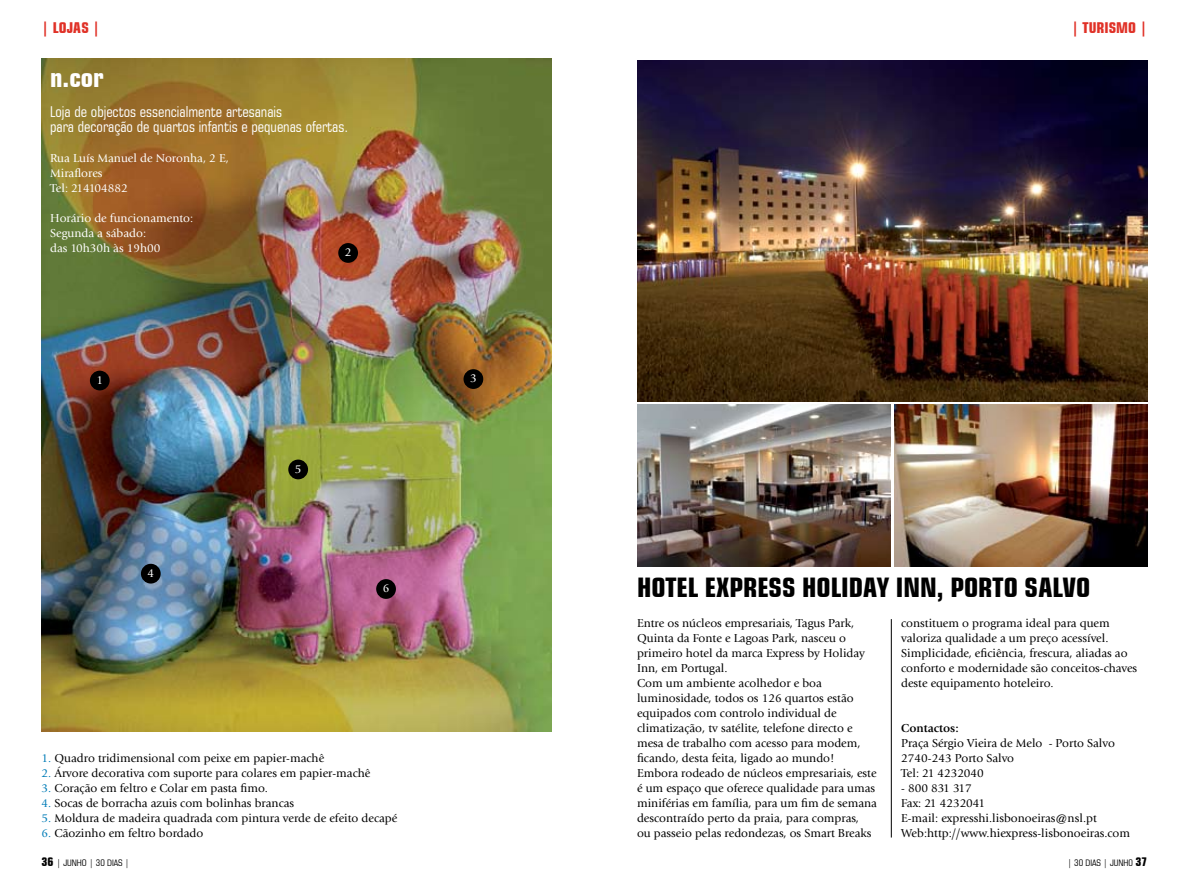
<style>
.page{position:relative;width:1189px;height:883px;background:#fff}
.page>*{position:absolute;margin:0;border:0;box-sizing:border-box;transform-origin:0 0}
.t1{font:700 condensed 27px "Square 721 BT";color:#000}
.t2{font:700 condensed 27px "Square 721 BT";color:#fff}
.t3{font:condensed 15px/15px "Square 721 BT";color:#fff}
.t4{font:700 condensed 15px "Square 721 BT";color:#e03127}
.t5{font:12px/15px "Giovanni";color:#000}
.t6{font:12px/15px "Giovanni";color:#fff}
.t7{font:700 12px "Giovanni";color:#000}
.t8{font:condensed 9px "Square 721 BT";color:#000}
.s1{color:#007cb7}
.s2{font-weight:700;font-size:12px}
</style>
<div class="page">
<img style="left:637px;top:61px;width:510px;height:340px">
<hr style="left:891px;top:619px;width:1px;height:218px;background:#000">
<img style="left:42px;top:59px;width:510px;height:672px">
<div style="left:338px;top:243px;width:20px;height:20px;background:#000;border-radius:50%"></div>
<div style="left:90px;top:371px;width:20px;height:19px;background:#000;border-radius:50%"></div>
<div style="left:463px;top:369px;width:20px;height:20px;background:#000;border-radius:50%"></div>
<div style="left:141px;top:564px;width:20px;height:19px;background:#000;border-radius:50%"></div>
<div style="left:288px;top:459px;width:20px;height:20px;background:#000;border-radius:50%"></div>
<img style="left:637px;top:404px;width:253px;height:163px">
<img style="left:894px;top:404px;width:253px;height:163px">
<div style="left:376px;top:579px;width:20px;height:20px;background:#000;border-radius:50%"></div>
<p class="t4" style="left:42px;top:19px;width:60px">| LOJAS |</p>
<h1 class="t2" style="left:50px;top:61px;width:55px">N.COR</h1>
<p class="t3" style="left:50px;top:104px;width:299px">Loja de objectos essencialmente artesanais<br>para decoração de quartos infantis e pequenas ofertas.</p>
<p class="t6" style="left:50px;top:151px;width:180px">Rua Luís Manuel de Noronha, 2 E,<br>Miraflores<br>Tel: 214104882</p>
<p class="t6" style="left:50px;top:211px;width:145px">Horário de funcionamento:<br>Segunda a sábado:<br>das 10h30h às 19h00</p>
<p class="t6" style="left:345px;top:245px;width:8px">2</p>
<p class="t6" style="left:96px;top:372px;width:8px">1</p>
<p class="t6" style="left:470px;top:371px;width:8px">3</p>
<p class="t6" style="left:147px;top:565px;width:8px">4</p>
<p class="t6" style="left:295px;top:461px;width:8px">5</p>
<p class="t6" style="left:383px;top:581px;width:8px">6</p>
<p class="t5" style="left:42px;top:751px;width:284px"><span class="s1">1.</span> Quadro tridimensional com peixe em papier-machê</p>
<p class="t5" style="left:42px;top:766px;width:330px"><span class="s1">2.</span> Árvore decorativa com suporte para colares em papier-machê</p>
<p class="t5" style="left:42px;top:781px;width:228px"><span class="s1">3.</span> Coração em feltro e Colar em pasta fimo.</p>
<p class="t5" style="left:42px;top:796px;width:254px"><span class="s1">4.</span> Socas de borracha azuis com bolinhas brancas</p>
<p class="t5" style="left:42px;top:811px;width:357px"><span class="s1">5.</span> Moldura de madeira quadrada com pintura verde de efeito decapé</p>
<p class="t5" style="left:42px;top:826px;width:163px"><span class="s1">6.</span> Cãozinho em feltro bordado</p>
<p class="t4" style="left:1071px;top:19px;width:19px">| TURI</p>
<p class="t4" style="left:1109px;top:19px;width:40px">SMO |</p>
<h1 class="t1" style="left:637px;top:571px;width:455px">HOTEL EXPRESS HOLIDAY INN , PORTO SALVO</h1>
<p class="t5" style="left:637px;top:616px;width:241px">Entre os núcleos empresariais, Tagus Park, Quinta da Fonte e Lagoas Park, nasceu o primeiro hotel da marca Express by Holiday Inn, em Portugal.<br>Com um ambiente acolhedor e boa luminosidade, todos os 126 quartos estão equipados com controlo individual de climatização, tv satélite, telefone directo e mesa de trabalho com acesso para modem, ficando, desta feita, ligado ao mundo!<br>Embora rodeado de núcleos empresariais, este é um espaço que oferece qualidade para umas miniférias em família, para um fim de semana descontraído perto da praia, para compras,<br>ou passeio pelas redondezas, os Smart Breaks</p>
<p class="t5" style="left:901px;top:616px;width:238px">constituem o programa ideal para quem valoriza qualidade a um preço acessível.<br>Simplicidade, eficiência, frescura, aliadas ao conforto e modernidade são conceitos-chaves deste equipamento hoteleiro.</p>
<p class="t7" style="left:901px;top:721px;width:59px">Contactos:</p>
<p class="t5" style="left:901px;top:736px;width:215px">Praça Sérgio Vieira de Melo - Porto Salvo<br>2740-243 Porto Salvo<br>Tel: 21 4232040</p>
<p class="t5" style="left:901px;top:781px;width:230px">- 800 831 317<br>Fax: 21 4232041<br>E-mail: expresshi.lisbonoeiras@nsl.pt<br>Web:http://www.hiexpress-lisbonoeiras.com</p>
<p class="t8" style="left:42px;top:857px;width:89px"><span class="s2">36</span> | JUNHO | 30 DIAS |</p>
<p class="t8" style="left:1067px;top:857px;width:81px">| 30 DIAS | JUNH0 <span class="s2">37</span></p>
</div>
